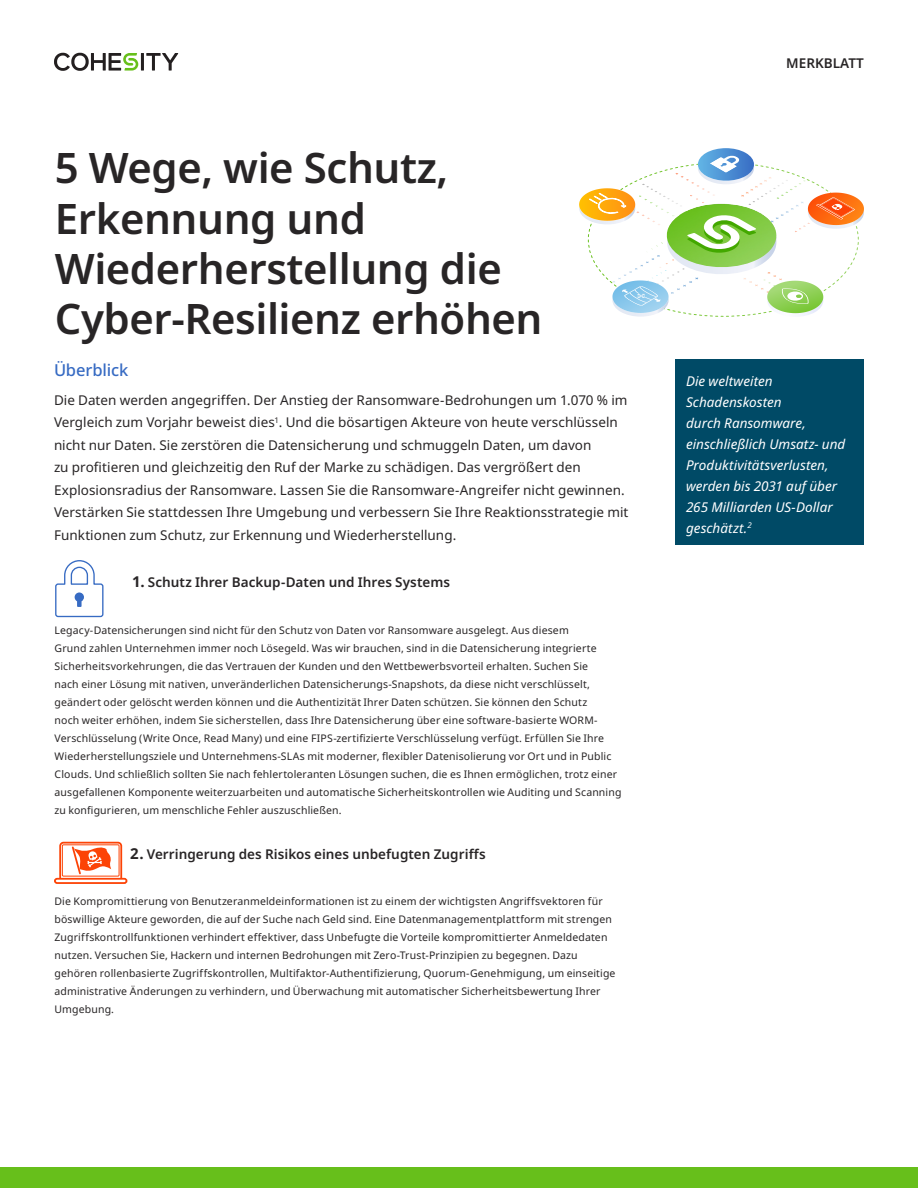
<style>
.page{position:relative;width:918px;height:1188px;background:#fff}
.page>*{position:absolute;margin:0;border:0;box-sizing:border-box;transform-origin:0 0}
.Title_1{font:600 42px/50.4px "Noto Sans";letter-spacing:-.01em;color:#282526}
.Subtitle_1{font:500 16.5px "Noto Sans";letter-spacing:-.01em;color:#376bc3}
.Intro_Text{font:13.5px/22.5px "Noto Sans";color:#282526}
.Body{font:italic 13.5px/21px "Noto Sans";color:#fff}
.Subtitle_3_TS{font:600 13.5px "Noto Sans";color:#282526}
.Body-2{font:10.5px/18px "Noto Sans";letter-spacing:.015em;color:#282526}
.s1{font-weight:700;font-size:15px}
</style>
<div class="page">
<div style="left:0;top:1167px;width:918px;height:21px;background:#67bf1b"></div>
<hr style="left:141px;top:53px;width:3px;height:18px;background:#231f20">
<svg style="left:146px;top:53px;width:32px;height:18px"></svg>
<svg style="left:54px;top:53px;width:84px;height:18px"></svg>
<div style="left:675px;top:359px;width:189px;height:185px;background:#004a66"></div>
<div style="left:54px;top:878px;width:73px;height:6px;border:2px solid #fc4306;border-radius:2px"></div>
<svg style="left:58px;top:841px;width:65px;height:39px"></svg>
<svg style="left:55px;top:560px;width:49px;height:58px"></svg>
<svg style="left:579px;top:148px;width:285px;height:169px"></svg>
<p class="Title_1" style="left:55px;top:144px;width:489px">5 Wege, wie Schutz,<br>Erkennung und<br>Wiederherstellung die<br>Cyber-Resilienz erhöhen</p>
<p class="Subtitle_1" style="left:54px;top:359px;width:76px">Überblick</p>
<p class="Intro_Text" style="left:54px;top:388px;width:576px">Die Daten werden angegriffen. Der Anstieg der Ransomware-Bedrohungen um 1.070 % im Vergleich zum Vorjahr beweist dies<sup>1</sup>. Und die bösartigen Akteure von heute verschlüsseln nicht nur Daten. Sie zerstören die Datensicherung und schmuggeln Daten, um davon<br>zu profitieren und gleichzeitig den Ruf der Marke zu schädigen. Das vergrößert den Explosionsradius der Ransomware. Lassen Sie die Ransomware-Angreifer nicht gewinnen.<br>Verstärken Sie stattdessen Ihre Umgebung und verbessern Sie Ihre Reaktionsstrategie mit Funktionen zum Schutz, zur Erkennung und Wiederherstellung.</p>
<p class="Subtitle_3_TS" style="left:132px;top:573px;width:319px"><span class="s1">1.</span> Schutz Ihrer Backup-Daten und Ihres Systems</p>
<p class="Body-2" style="left:55px;top:621px;width:568px">Legacy-Datensicherungen sind nicht für den Schutz von Daten vor Ransomware ausgelegt. Aus diesem<br>Grund zahlen Unternehmen immer noch Lösegeld. Was wir brauchen, sind in die Datensicherung integrierte Sicherheitsvorkehrungen, die das Vertrauen der Kunden und den Wettbewerbsvorteil erhalten. Suchen Sie<br>nach einer Lösung mit nativen, unveränderlichen Datensicherungs-Snapshots, da diese nicht verschlüsselt, geändert oder gelöscht werden können und die Authentizität Ihrer Daten schützen. Sie können den Schutz<br>noch weiter erhöhen, indem Sie sicherstellen, dass Ihre Datensicherung über eine software-basierte WORM-Verschlüsselung (Write Once, Read Many) und eine FIPS-zertifizierte Verschlüsselung verfügt. Erfüllen Sie Ihre Wiederherstellungsziele und Unternehmens-SLAs mit moderner, flexibler Datenisolierung vor Ort und in Public Clouds. Und schließlich sollten Sie nach fehlertoleranten Lösungen suchen, die es Ihnen ermöglichen, trotz einer ausgefallenen Komponente weiterzuarbeiten und automatische Sicherheitskontrollen wie Auditing und Scanning zu konfigurieren, um menschliche Fehler auszuschließen.</p>
<p class="Subtitle_3_TS" style="left:130px;top:844px;width:357px"><span class="s1">2.</span> Verringerung des Risikos eines unbefugten Zugriffs</p>
<p class="Body-2" style="left:55px;top:892px;width:563px">Die Kompromittierung von Benutzeranmeldeinformationen ist zu einem der wichtigsten Angriffsvektoren für böswillige Akteure geworden, die auf der Suche nach Geld sind. Eine Datenmanagementplattform mit strengen Zugriffskontrollfunktionen verhindert effektiver, dass Unbefugte die Vorteile kompromittierter Anmeldedaten nutzen. Versuchen Sie, Hackern und internen Bedrohungen mit Zero-Trust-Prinzipien zu begegnen. Dazu gehören rollenbasierte Zugriffskontrollen, Multifaktor-Authentifizierung, Quorum-Genehmigung, um einseitige administrative Änderungen zu verhindern, und Überwachung mit automatischer Sicherheitsbewertung Ihrer Umgebung.</p>
<p class="Subtitle_3_TS" style="left:786px;top:54px;width:79px">MERKBLATT</p>
<p class="Body" style="left:686px;top:370px;width:161px">Die weltweiten<br>Schadenskosten<br>durch Ransomware, einschließlich Umsatz- und<br>Produktivitätsverlusten, werden bis 2031 auf über<br>265 Milliarden US-Dollar geschätzt.<sup>2</sup></p>
</div>
